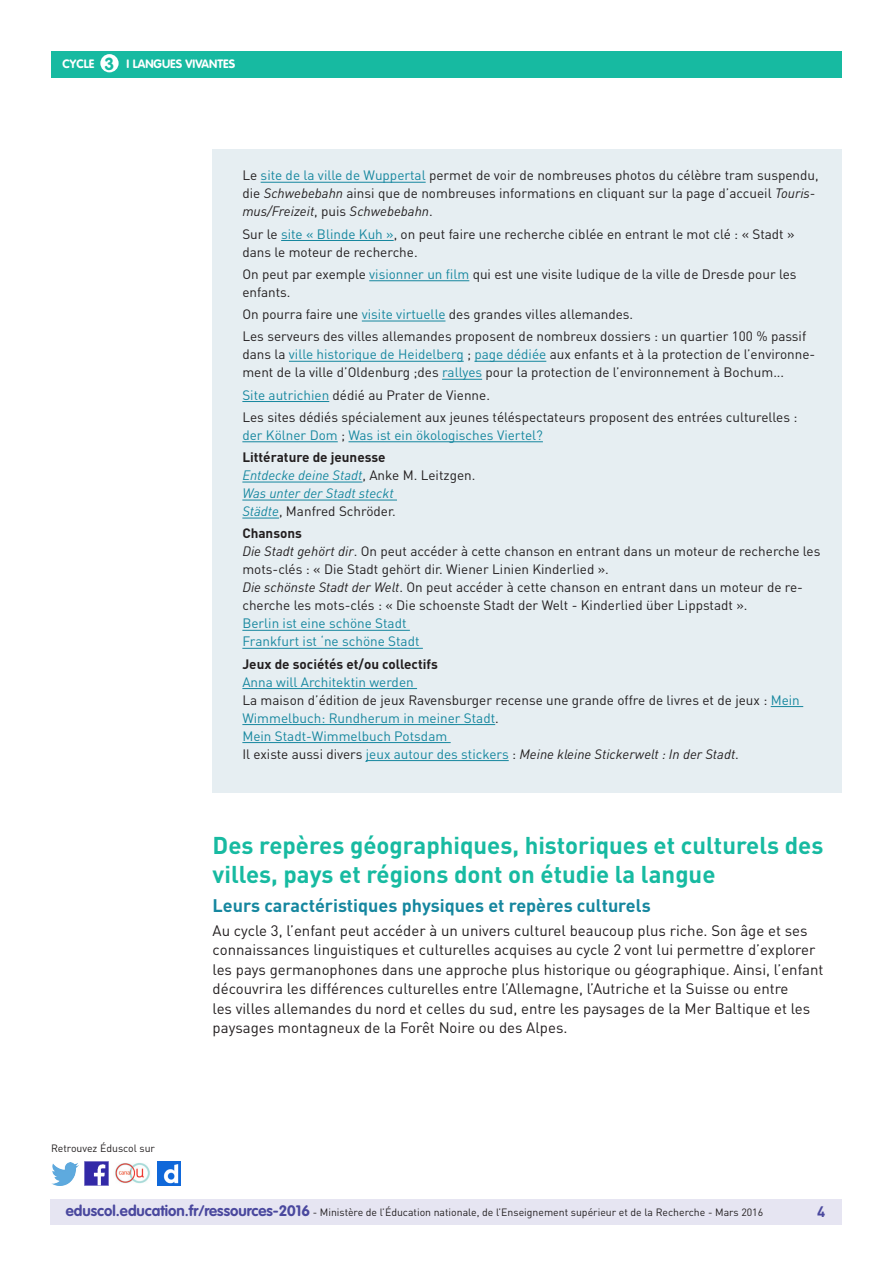
<style>
.page{position:relative;width:893px;height:1263px;background:#fff}
.page>*{position:absolute;margin:0;border:0;box-sizing:border-box;transform-origin:0 0}
._03_Titre_de_niveau{font:700 24px/28.8px "DIN Pro";color:#17baa1}
._04_Titre_de_niveau{font:700 18px "DIN Pro";color:#16879f}
.t1{font:700 17.25px "VAG Rounded Std";color:#17baa1}
._06_Texte_courant{font:15px/19.5px "DIN Pro";color:#231f20}
.t2{font:700 15px "DIN Pro";color:#4a489e}
._15_texte_encadré{font:13.5px/18px "DIN Pro";color:#231f20}
._15_texte_encadré-2{font:13.5px "DIN Pro";color:#16879f}
._15_texte_encadré-3{font:italic 13.5px "DIN Pro";color:#231f20}
._15_Sous_titre_encad{font:700 13.5px "DIN Pro";color:#231f20}
._15_texte_encadré-4{font:italic 13.5px "DIN Pro";color:#16879f}
.t3{font:700 12px "VAG Rounded Std";color:#fff}
.t4{font:10.5px "DIN Pro";color:#231f20}
.s1{color:#16879f}
.s2{font-style:italic}
.s3{font-style:normal;color:#231f20}
.s4{font-style:italic;color:#16879f}
.s5{font-style:normal}
.s6{font-style:normal;color:#16879f}
.s7{font-family:"VAG Rounded Std";font-weight:700;font-size:15px;color:#4a489e}
</style>
<div class="page">
<div style="left:50px;top:1199px;width:791px;height:26px;background:#e6e5f2"></div>
<div style="left:51px;top:51px;width:791px;height:27px;background:#17baa1"></div>
<div style="left:100px;top:54px;width:19px;height:18px;background:#fff;border-radius:50%"></div>
<img style="left:85px;top:1162px;width:23px;height:23px">
<img style="left:51px;top:1163px;width:28px;height:22px">
<img style="left:158px;top:1162px;width:22px;height:23px">
<img style="left:115px;top:1163px;width:35px;height:21px">
<div style="left:213px;top:149px;width:629px;height:644px;background:#e6eef2"></div>
<hr style="left:261px;top:182px;width:165px;height:1px;background:#16879f">
<hr style="left:281px;top:240px;width:113px;height:1px;background:#16879f">
<hr style="left:369px;top:280px;width:100px;height:1px;background:#16879f">
<hr style="left:362px;top:321px;width:83px;height:1px;background:#16879f">
<hr style="left:289px;top:361px;width:175px;height:1px;background:#16879f">
<hr style="left:474px;top:361px;width:72px;height:1px;background:#16879f">
<hr style="left:442px;top:379px;width:40px;height:1px;background:#16879f">
<hr style="left:242px;top:401px;width:87px;height:1px;background:#16879f">
<hr style="left:242px;top:441px;width:96px;height:1px;background:#16879f">
<hr style="left:348px;top:441px;width:195px;height:1px;background:#16879f">
<hr style="left:242px;top:482px;width:120px;height:1px;background:#16879f">
<hr style="left:242px;top:500px;width:155px;height:1px;background:#16879f">
<hr style="left:242px;top:518px;width:37px;height:1px;background:#16879f">
<hr style="left:242px;top:630px;width:168px;height:1px;background:#16879f">
<hr style="left:242px;top:648px;width:181px;height:1px;background:#16879f">
<hr style="left:242px;top:688px;width:175px;height:1px;background:#16879f">
<hr style="left:771px;top:706px;width:32px;height:1px;background:#16879f">
<hr style="left:242px;top:724px;width:253px;height:1px;background:#16879f">
<hr style="left:242px;top:742px;width:209px;height:1px;background:#16879f">
<hr style="left:366px;top:760px;width:143px;height:1px;background:#16879f">
<p class="t1" style="left:105px;top:53px;width:11px">3</p>
<p class="t3" style="left:63px;top:57px;width:33px">CYCLE</p>
<p class="t3" style="left:127px;top:57px;width:110px">I LANGUES VIVANTES</p>
<p class="_15_texte_encadré" style="left:242px;top:166px;width:578px">Le <span class="s1">site de la ville de Wuppertal</span> permet de voir de nombreuses photos du célèbre tram suspendu, die <span class="s2">Schwebebahn</span> ainsi que de nombreuses informations en cliquant sur la page d’accueil <span class="s2">Touris&shy;mus/Freizeit</span>, puis <span class="s2">Schwebebahn</span>.</p>
<p class="_15_texte_encadré" style="left:242px;top:224px;width:554px">Sur le <span class="s1">site « Blinde Kuh »</span>, on peut faire une recherche ciblée en entrant le mot clé : « Stadt » dans le moteur de recherche.</p>
<p class="_15_texte_encadré" style="left:242px;top:265px;width:556px">On peut par exemple <span class="s1">visionner un film</span> qui est une visite ludique de la ville de Dresde pour les enfants.</p>
<p class="_15_texte_encadré" style="left:242px;top:305px;width:392px">On pourra faire une <span class="s1">visite virtuelle</span> des grandes villes allemandes.</p>
<p class="_15_texte_encadré" style="left:242px;top:327px;width:574px">Les serveurs des villes allemandes proposent de nombreux dossiers : un quartier 100 % passif dans la <span class="s1">ville historique de Heidelberg</span> ; <span class="s1">page dédiée</span> aux enfants et à la protection de l’environne&shy;ment de la ville d’Oldenburg ;des <span class="s1">rallyes</span> pour la protection de l’environnement à Bochum...</p>
<p class="_15_texte_encadré" style="left:242px;top:386px;width:249px"><span class="s1">Site autrichien</span> dédié au Prater de Vienne.</p>
<p class="_15_texte_encadré" style="left:242px;top:408px;width:557px">Les sites dédiés spécialement aux jeunes téléspectateurs proposent des entrées culturelles : <span class="s1">der Kölner Dom</span> ; <span class="s1">Was ist ein ökologisches Viertel?</span></p>
<p class="_15_Sous_titre_encad" style="left:242px;top:448px;width:145px">Littérature de jeunesse</p>
<p class="_15_texte_encadré-4" style="left:242px;top:467px;width:235px">Entdecke deine Stadt<span class="s3">, Anke M. Leitzgen.</span></p>
<p class="_15_texte_encadré-4" style="left:242px;top:485px;width:153px">Was unter der Stadt steckt</p>
<p class="_15_texte_encadré" style="left:242px;top:502px;width:155px"><span class="s4">Städte</span>, Manfred Schröder.</p>
<p class="_15_Sous_titre_encad" style="left:242px;top:525px;width:61px">Chansons</p>
<p class="_15_texte_encadré" style="left:242px;top:542px;width:580px"><span class="s2">Die Stadt gehört dir</span>. On peut accéder à cette chanson en entrant dans un moteur de recherche les mots-clés : « Die Stadt gehört dir. Wiener Linien Kinderlied ».</p>
<p class="_15_texte_encadré" style="left:242px;top:578px;width:562px"><span class="s2">Die schönste Stadt der Welt</span>. On peut accéder à cette chanson en entrant dans un moteur de re&shy;cherche les mots-clés : « Die schoenste Stadt der Welt - Kinderlied über Lippstadt ».</p>
<p class="_15_texte_encadré-2" style="left:242px;top:615px;width:166px">Berlin ist eine schöne Stadt</p>
<p class="_15_texte_encadré-2" style="left:242px;top:633px;width:179px">Frankfurt ist ‘ne schöne Stadt</p>
<p class="_15_Sous_titre_encad" style="left:242px;top:655px;width:197px">Jeux de sociétés et/ou collectifs</p>
<p class="_15_texte_encadré-2" style="left:242px;top:673px;width:173px">Anna will Architektin werden</p>
<p class="_15_texte_encadré" style="left:242px;top:691px;width:559px">La maison d’édition de jeux Ravensburger recense une grande offre de livres et de jeux : <span class="s1">Mein<br>Wimmelbuch: Rundherum in meiner Stadt</span>.</p>
<p class="_15_texte_encadré-2" style="left:242px;top:727px;width:206px">Mein Stadt-Wimmelbuch Potsdam</p>
<p class="_15_texte_encadré-3" style="left:242px;top:745px;width:498px"><span class="s5">Il existe aussi divers</span> <span class="s6">jeux autour des stickers</span> <span class="s5">:</span> Meine kleine Stickerwelt : In der Stadt<span class="s5">.</span></p>
<p class="t4" style="left:51px;top:1141px;width:106px">Retrouvez Éduscol sur</p>
<p class="_03_Titre_de_niveau" style="left:213px;top:830px;width:612px">Des repères géographiques, historiques et culturels des villes, pays et régions dont on étudie la langue</p>
<p class="_04_Titre_de_niveau" style="left:213px;top:894px;width:440px">Leurs caractéristiques physiques et repères culturels</p>
<p class="_06_Texte_courant" style="left:213px;top:920px;width:612px">Au cycle 3, l’enfant peut accéder à un univers culturel beaucoup plus riche. Son âge et ses connaissances linguistiques et culturelles acquises au cycle 2 vont lui permettre d’explorer les pays germanophones dans une approche plus historique ou géographique. Ainsi, l’enfant découvrira les différences culturelles entre l’Allemagne, l’Autriche et la Suisse ou entre<br>les villes allemandes du nord et celles du sud, entre les paysages de la Mer Baltique et les paysages montagneux de la Forêt Noire ou des Alpes.</p>
<p class="t4" style="left:66px;top:1205px;width:699px"><span class="s7">eduscol.education.fr/ressources-2016</span> - Ministère de l’Éducation nationale, de l’Enseignement supérieur et de la Recherche - Mars 2016</p>
<p class="t2" style="left:817px;top:1201px;width:10px">4</p>
</div>
